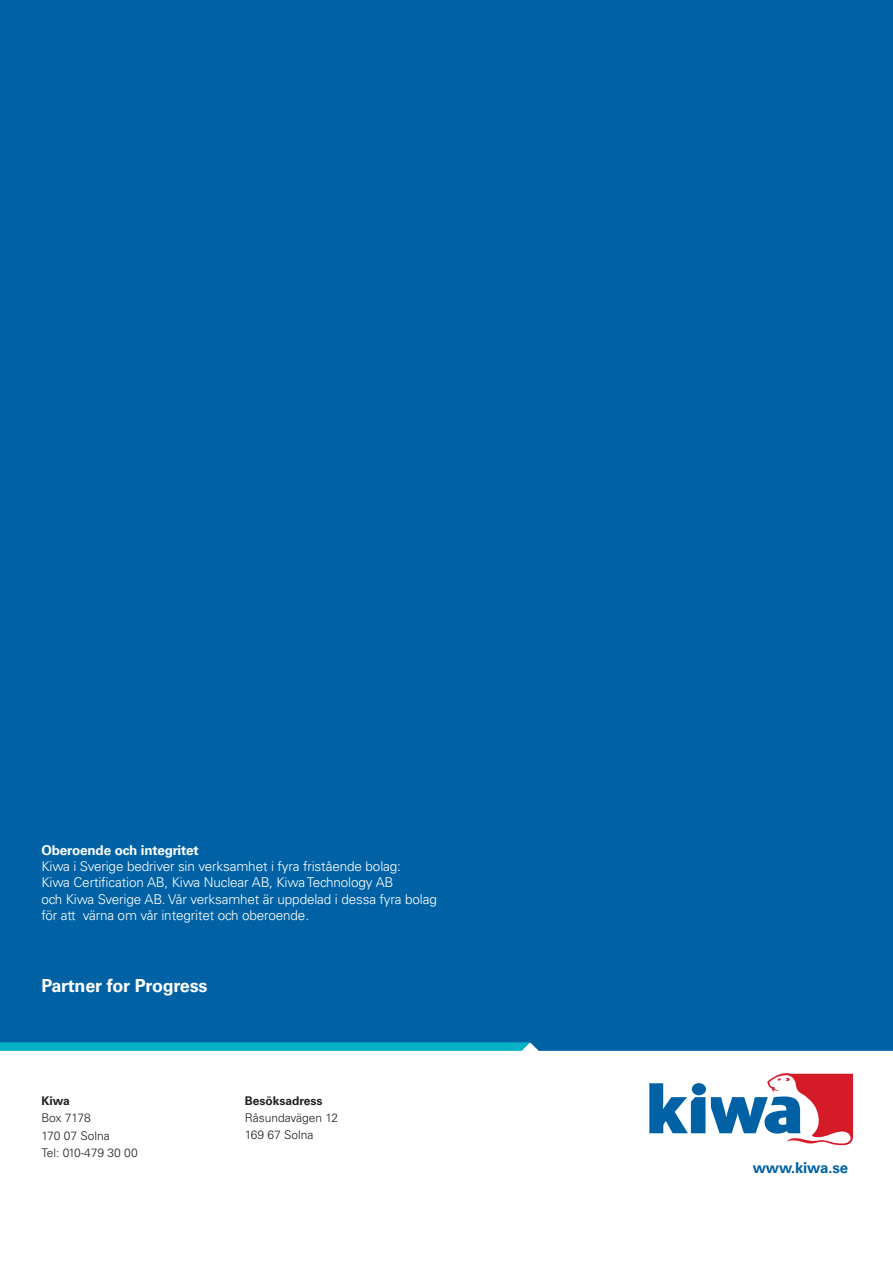
<style>
.page{position:relative;width:893px;height:1263px;background:#fff}
.page>*{position:absolute;margin:0;border:0;box-sizing:border-box;transform-origin:0 0}
.Citation{font:700 18px "Univers LT Std";letter-spacing:-.01em;color:#fff}
.Citation-2{font:700 15px "Univers LT Std";letter-spacing:-.01em;color:#0062a5}
.Citation-3{font:300 13.5px/16.2px "Univers LT Std";letter-spacing:-.01em;color:#fff}
.t1{font:300 12px "Univers LT Std";color:#231f20}
.t2{font:700 12px "Univers LT Std";color:#231f20}
.s1{font-weight:700}
</style>
<div class="page">
<div style="left:0;top:0;width:893px;height:1043px;background:#0062a5"></div>
<svg style="left:711px;top:1073px;width:142px;height:72px"></svg>
<svg style="left:649px;top:1083px;width:56px;height:50px"></svg>
<div style="left:692px;top:1083px;width:14px;height:12px;background:#0062a5;border-radius:50%"></div>
<svg style="left:0;top:1042px;width:893px;height:9px;background:#0a91b9"></svg>
<p class="Citation-3" style="left:41px;top:842px;width:361px"><span class="s1">Oberoende och integritet<br></span>Kiwa i Sverige bedriver sin verksamhet i fyra fristående bolag:</p>
<p class="Citation-3" style="left:41px;top:874px;width:397px">Kiwa Certification AB, Kiwa Nuclear AB, Kiwa Technology AB<br>och Kiwa Sverige AB. Vår verksamhet är uppdelad i dessa fyra bolag för att värna om vår integritet och oberoende.</p>
<p class="Citation" style="left:41px;top:975px;width:168px">Partner for Progress</p>
<p class="t2" style="left:41px;top:1094px;width:30px">Kiwa</p>
<p class="t1" style="left:41px;top:1111px;width:51px">Box 7178</p>
<p class="t1" style="left:41px;top:1128px;width:70px">170 07 Solna</p>
<p class="t1" style="left:41px;top:1145px;width:98px">Tel: 010-479 30 00</p>
<p class="t2" style="left:245px;top:1093px;width:79px">Besöksadress</p>
<p class="t1" style="left:245px;top:1110px;width:95px">Råsundavägen 12</p>
<p class="t1" style="left:245px;top:1128px;width:70px">169 67 Solna</p>
<p class="Citation-2" style="left:753px;top:1159px;width:97px">www.kiwa.se</p>
</div>
